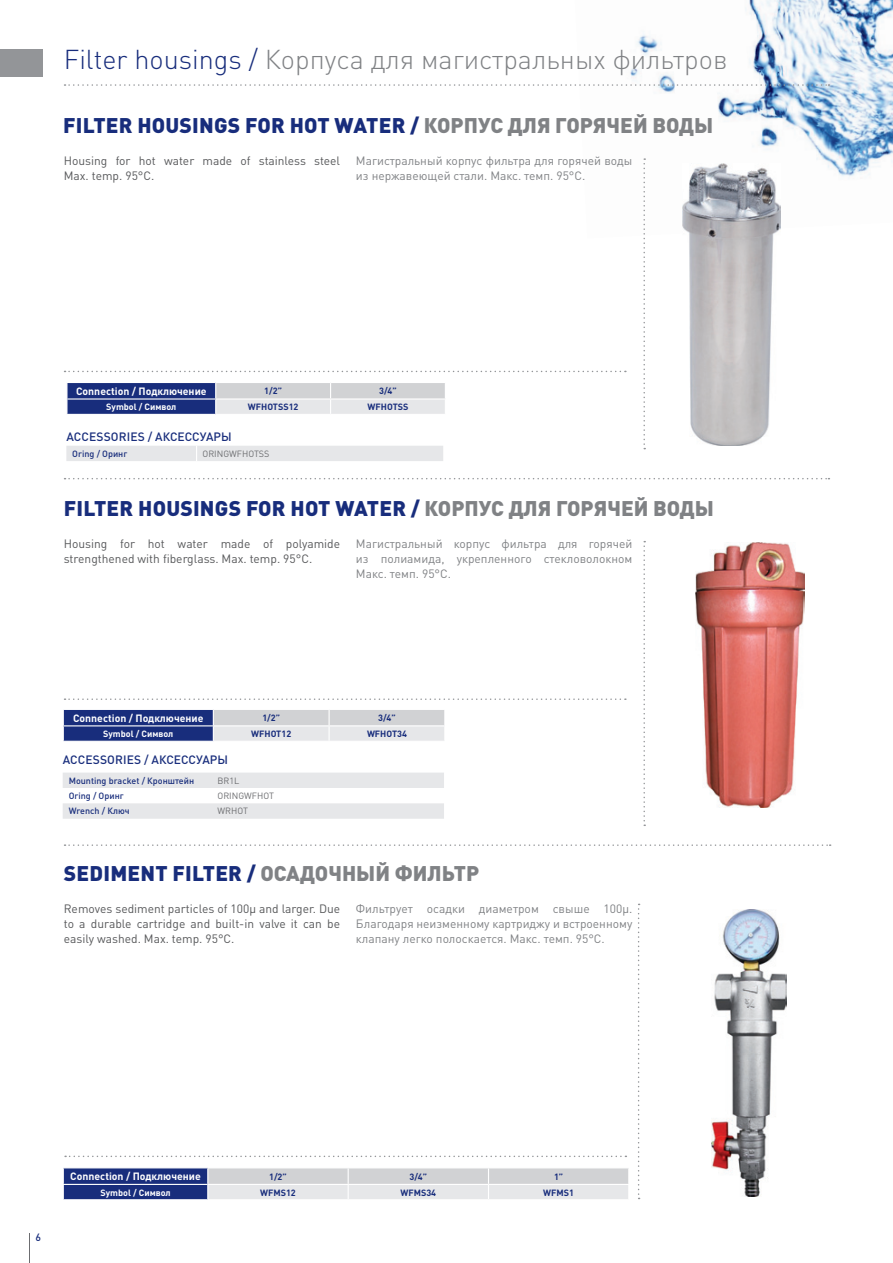
<style>
.page{position:relative;width:893px;height:1263px;background:#fff}
.page>*{position:absolute;margin:0;border:0;box-sizing:border-box;transform-origin:0 0}
.t1{font:300 27px "DIN Pro";color:#808285}
.t2{font:900 21px "DIN Pro";letter-spacing:.01em;color:#182d7c}
.t3{font:900 21px "DIN Pro";color:#808285}
.t4{font:12px/15px "DIN Pro";color:#808285;text-align:justify}
.t5{font:12px/15px "DIN Pro";color:#57585a}
.t6{font:500 12px "DIN Pro";color:#182d7c}
.t7{font:700 10.5px "DIN Pro";color:#fff}
.t8{font:500 10.5px "DIN Pro";color:#182d7c}
.t9{font:700 9px "DIN Pro";color:#182d7c}
.t10{font:500 9px "DIN Pro";color:#182d7c}
.t11{font:700 9px "DIN Pro";color:#fff}
.t12{font:9px "DIN Pro";color:#6c6d70}
.s1{color:#182d7c}
</style>
<div class="page">
<img style="left:630px;top:0;width:263px;height:227px">
<svg style="left:65px;top:371px;width:561px;height:1px"></svg>
<svg style="left:65px;top:698px;width:561px;height:2px"></svg>
<div style="left:66px;top:446px;width:377px;height:15px;background:#e6e7e9"></div>
<svg style="left:67px;top:382px;width:378px;height:32px;background:#969ebc"></svg>
<svg style="left:65px;top:478px;width:764px;height:1px"></svg>
<svg style="left:65px;top:844px;width:766px;height:2px"></svg>
<svg style="left:65px;top:1155px;width:561px;height:2px"></svg>
<svg style="left:63px;top:772px;width:381px;height:47px"></svg>
<img style="left:683px;top:163px;width:98px;height:283px">
<img style="left:695px;top:543px;width:110px;height:264px">
<svg style="left:63px;top:709px;width:382px;height:32px;background:#979fbd"></svg>
<svg style="left:63px;top:1168px;width:566px;height:31px;background:#aeb4c8"></svg>
<svg style="left:643px;top:541px;width:2px;height:285px"></svg>
<svg style="left:643px;top:158px;width:2px;height:291px"></svg>
<svg style="left:638px;top:904px;width:2px;height:295px"></svg>
<img style="left:712px;top:909px;width:74px;height:288px">
<div style="left:0;top:49px;width:43px;height:28px;background:#939598"></div>
<svg style="left:65px;top:84px;width:764px;height:2px"></svg>
<hr style="left:29px;top:1233px;width:1px;height:30px;background:#6c6d70">
<p class="t1" style="left:64px;top:41px;width:665px"><span class="s1">Filter housings /</span> Корпуса для магистральных фильтров</p>
<p class="t2" style="left:63px;top:111px;width:25px">FILTER</p>
<p class="t2" style="left:137px;top:111px;width:14px">HOUSINGS</p>
<p class="t2" style="left:245px;top:111px;width:14px">FOR</p>
<p class="t2" style="left:290px;top:111px;width:14px">HOT</p>
<p class="t2" style="left:335px;top:111px;width:46px">WATER</p>
<p class="t3" style="left:410px;top:111px;width:304px"><span class="s1">/</span> КОРПУС ДЛЯ ГОРЯЧЕЙ ВОДЫ</p>
<p class="t5" style="left:64px;top:153px;width:278px">Housing for hot water made of stainless steel<br>Max. temp. 95°C.</p>
<p class="t4" style="left:356px;top:153px;width:278px">Магистральный корпус фильтра для горячей воды из нержавеющей стали. Макс. темп. 95°C.</p>
<p class="t7" style="left:76px;top:384px;width:132px">Connection / Подключение</p>
<p class="t9" style="left:264px;top:385px;width:19px">1/2”</p>
<p class="t9" style="left:379px;top:385px;width:19px">3/4”</p>
<p class="t11" style="left:106px;top:401px;width:72px">Symbol / Символ</p>
<p class="t9" style="left:248px;top:401px;width:52px">WFHOTSS12</p>
<p class="t9" style="left:368px;top:401px;width:42px">WFHOTSS</p>
<p class="t6" style="left:66px;top:428px;width:167px">ACCESSORIES / АКСЕССУАРЫ</p>
<p class="t10" style="left:72px;top:447px;width:56px">ORING / ОРИНГ</p>
<p class="t12" style="left:203px;top:447px;width:68px">ORINGWFHOTSS</p>
<p class="t2" style="left:64px;top:494px;width:25px">FILTER</p>
<p class="t2" style="left:138px;top:494px;width:14px">HOUSINGS</p>
<p class="t2" style="left:246px;top:494px;width:14px">FOR</p>
<p class="t2" style="left:291px;top:494px;width:14px">HOT</p>
<p class="t2" style="left:335px;top:494px;width:46px">WATER</p>
<p class="t3" style="left:411px;top:494px;width:304px"><span class="s1">/</span> КОРПУС ДЛЯ ГОРЯЧЕЙ ВОДЫ</p>
<p class="t5" style="left:64px;top:536px;width:278px">Housing for hot water made of polyamide strengthened with fiberglass. Max. temp. 95°C.</p>
<p class="t4" style="left:356px;top:536px;width:278px">Магистральный корпус фильтра для горячей из полиамида, укрепленного стекловолокном Макс. темп. 95°C.</p>
<p class="t7" style="left:73px;top:711px;width:132px">Connection / Подключение</p>
<p class="t9" style="left:262px;top:712px;width:19px">1/2”</p>
<p class="t9" style="left:378px;top:712px;width:19px">3/4”</p>
<p class="t11" style="left:103px;top:728px;width:72px">Symbol / Символ</p>
<p class="t9" style="left:251px;top:728px;width:41px">WFHOT12</p>
<p class="t9" style="left:367px;top:728px;width:41px">WFHOT34</p>
<p class="t6" style="left:63px;top:751px;width:167px">ACCESSORIES / АКСЕССУАРЫ</p>
<p class="t10" style="left:69px;top:774px;width:127px">MOUNTING BRACKET / КРОНШТЕЙН</p>
<p class="t12" style="left:218px;top:774px;width:23px">BR1L</p>
<p class="t10" style="left:69px;top:790px;width:56px">ORING / ОРИНГ</p>
<p class="t12" style="left:218px;top:790px;width:58px">ORINGWFHOT</p>
<p class="t10" style="left:69px;top:805px;width:62px">WRENCH / КЛЮЧ</p>
<p class="t12" style="left:218px;top:805px;width:32px">WRHOT</p>
<p class="t2" style="left:64px;top:859px;width:53px">SEDIMENT</p>
<p class="t2" style="left:173px;top:859px;width:13px">FILTER</p>
<p class="t3" style="left:247px;top:859px;width:234px"><span class="s1">/</span> ОСАДОЧНЫЙ ФИЛЬТР</p>
<p class="t5" style="left:64px;top:900px;width:278px;text-align:justify">Removes sediment particles of 100µ and larger. Due to a durable cartridge and built-in valve it can be easily washed. Max. temp. 95°C.</p>
<p class="t4" style="left:356px;top:900px;width:278px">Фильтрует осадки диаметром свыше 100µ.<br>Благодаря неизменному картриджу и встроенному клапану легко полоскается. Макс. темп. 95°C.</p>
<p class="t8" style="left:35px;top:1230px;width:7px">6</p>
<p class="t7" style="left:70px;top:1169px;width:132px">Connection / Подключение</p>
<p class="t9" style="left:269px;top:1170px;width:19px">1/2”</p>
<p class="t9" style="left:409px;top:1170px;width:19px">3/4”</p>
<p class="t9" style="left:554px;top:1170px;width:11px">1”</p>
<p class="t11" style="left:100px;top:1186px;width:72px">Symbol / Символ</p>
<p class="t9" style="left:260px;top:1186px;width:37px">WFMS12</p>
<p class="t9" style="left:400px;top:1186px;width:37px">WFMS34</p>
<p class="t9" style="left:543px;top:1186px;width:32px">WFMS1</p>
</div>
